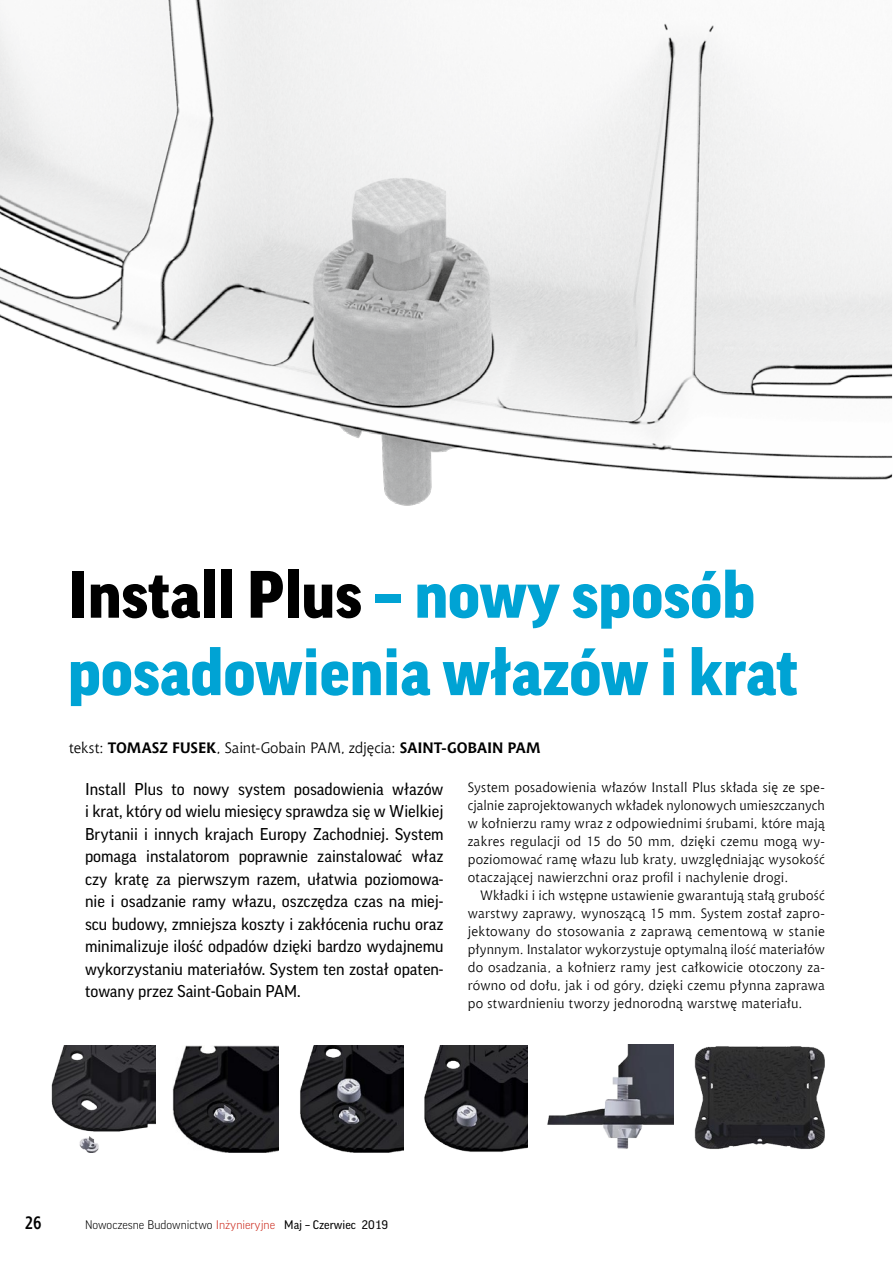
<style>
.page{position:relative;width:893px;height:1263px;background:#fff}
.page>*{position:absolute;margin:0;border:0;box-sizing:border-box;transform-origin:0 0}
.t1{font:900 64.5px/77.4px "Good Pro";color:#00a3d4}
.t2{font:700 18px "Aerton Cnd EFN";color:#000}
.t3{font:16.5px/22.5px "Good Pro";color:#000;text-align:justify}
.t4{font:15px "Chianti EU";letter-spacing:-.005em;color:#000}
.t5{font:13.5px/18px "Chianti EU";letter-spacing:.015em;color:#000;text-align:justify}
.t6{font:300 12px "Good Pro";color:#000}
.s1{color:#000}
.s2{font-weight:700}
.s3{color:#cb2a1d}
.s4{font-weight:400}
</style>
<div class="page">
<svg style="left:0;top:0;width:893px;height:506px"></svg>
<img style="left:51px;top:1046px;width:104px;height:106px">
<img style="left:172px;top:1046px;width:107px;height:106px">
<img style="left:300px;top:1046px;width:104px;height:106px">
<img style="left:424px;top:1046px;width:103px;height:106px">
<img style="left:547px;top:1044px;width:126px;height:105px">
<img style="left:694px;top:1046px;width:131px;height:103px">
<h1 class="t1" style="left:68px;top:556px;width:732px"><span class="s1">Install Plus</span> – nowy sposób posadowienia włazów i krat</h1>
<p class="t4" style="left:69px;top:739px;width:473px">tekst: <span class="s2">TOMASZ FUSEK</span>, Saint-Gobain PAM, zdjęcia: <span class="s2">SAINT-GOBAIN PAM</span></p>
<p class="t3" style="left:85px;top:777px;width:360px">Install Plus to nowy system posadowienia włazów i krat, który od wielu miesięcy sprawdza się w Wielkiej Brytanii i innych krajach Europy Zachodniej. System pomaga instalatorom poprawnie zainstalować właz czy kratę za pierwszym razem, ułatwia poziomowa&shy;nie i osadzanie ramy włazu, oszczędza czas na miej&shy;scu budowy, zmniejsza koszty i zakłócenia ruchu oraz minimalizuje ilość odpadów dzięki bardzo wydajnemu wykorzystaniu materiałów. System ten został opaten&shy;towany przez Saint-Gobain PAM.</p>
<p class="t5" style="left:468px;top:778px;width:359px">System posadowienia włazów Install Plus składa się ze spe&shy;cjalnie zaprojektowanych wkładek nylonowych umieszczanych w kołnierzu ramy wraz z odpowiednimi śrubami, które mają zakres regulacji od 15 do 50 mm, dzięki czemu mogą wy&shy;poziomować ramę włazu lub kraty, uwzględniając wysokość otaczającej nawierzchni oraz profil i nachylenie drogi.</p>
<p class="t5" style="left:468px;top:886px;width:359px;text-indent:13px">Wkładki i ich wstępne ustawienie gwarantują stałą grubość warstwy zaprawy, wynoszącą 15 mm. System został zapro&shy;jektowany do stosowania z zaprawą cementową w stanie płynnym. Instalator wykorzystuje optymalną ilość materiałów do osadzania, a kołnierz ramy jest całkowicie otoczony za&shy;równo od dołu, jak i od góry, dzięki czemu płynna zaprawa po stwardnieniu tworzy jednorodną warstwę materiału.</p>
<h2 class="t2" style="left:25px;top:1212px;width:18px">26</h2>
<p class="t6" style="left:85px;top:1218px;width:305px">Nowoczesne Budownictwo <span class="s3">Inżynieryjne</span> <span class="s4">Maj – Czerwiec 2019</span></p>
</div>
